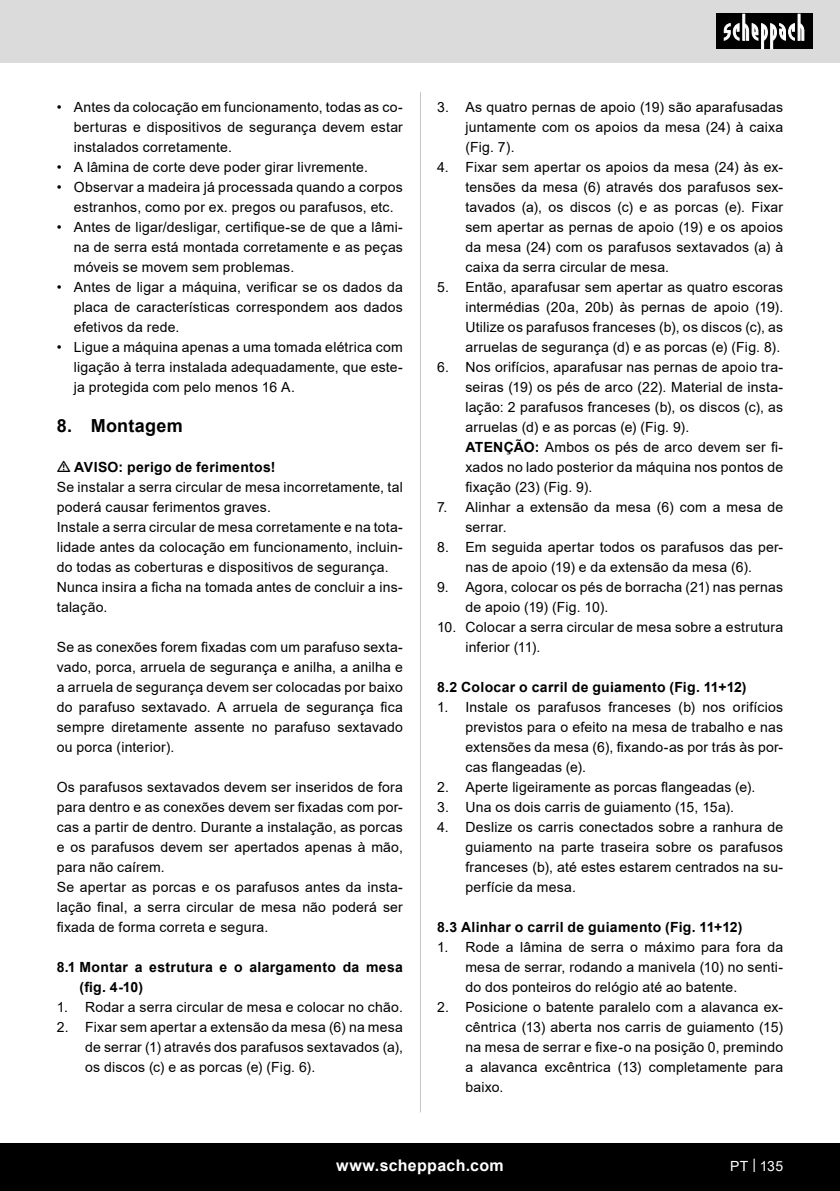
<style>
.page{position:relative;width:840px;height:1191px;background:#fff}
.page>*{position:absolute;margin:0;border:0;box-sizing:border-box;transform-origin:0 0}
.t1{font:700 18px "Arial";letter-spacing:.015em;color:#000}
.t2{font:700 16px "Arial";letter-spacing:.02em;color:#fff}
.t3{font:14px/20px "Arial";letter-spacing:.015em;color:#000;text-align:justify}
.t4{font:700 14px/20px "Arial";letter-spacing:.02em;color:#000}
.t5{font:14px "Arial";color:#fff}
.s1{font-weight:700}
</style>
<div class="page">
<div style="left:0;top:0;width:839px;height:63px;background:#dbdbdb"></div>
<div style="left:0;top:1143px;width:839px;height:48px;background:#000"></div>
<div style="left:716px;top:14px;width:96px;height:35px;background:#000"></div>
<svg style="left:723px;top:14px;width:81px;height:35px"></svg>
<hr style="left:420px;top:92px;width:1px;height:1020px;background:#c7c7c7">
<p class="t3" style="left:74px;top:97px;width:330px;text-indent:-17px">• Antes da colocação em funcionamento, todas as co&shy;berturas e dispositivos de segurança devem estar instalados corretamente.</p>
<p class="t3" style="left:57px;top:157px;width:312px">• A lâmina de corte deve poder girar livremente.</p>
<p class="t3" style="left:57px;top:177px;width:347px;text-align:center">• Observar a madeira já processada quando a corpos estranhos, como por ex. pregos ou parafusos, etc.</p>
<p class="t3" style="left:74px;top:217px;width:330px;text-indent:-17px">• Antes de ligar/desligar, certifique-se de que a lâmi&shy;na de serra está montada corretamente e as peças móveis se movem sem problemas.</p>
<p class="t3" style="left:74px;top:277px;width:330px;text-indent:-17px">• Antes de ligar a máquina, verificar se os dados da placa de características correspondem aos dados efetivos da rede.</p>
<p class="t3" style="left:74px;top:337px;width:330px;text-indent:-17px">• Ligue a máquina apenas a uma tomada elétrica com ligação à terra instalada adequadamente, que este&shy;ja protegida com pelo menos 16 A.</p>
<p class="t1" style="left:57px;top:413px;width:127px">8. Montagem</p>
<p class="t4" style="left:74px;top:457px;width:202px">AVISO: perigo de ferimentos!</p>
<p class="t3" style="left:57px;top:477px;width:347px">Se instalar a serra circular de mesa incorretamente, tal poderá causar ferimentos graves.</p>
<p class="t3" style="left:57px;top:517px;width:347px">Instale a serra circular de mesa corretamente e na tota&shy;lidade antes da colocação em funcionamento, incluin&shy;do todas as coberturas e dispositivos de segurança.</p>
<p class="t3" style="left:57px;top:577px;width:347px">Nunca insira a ficha na tomada antes de concluir a ins&shy;talação.</p>
<p class="t3" style="left:57px;top:637px;width:347px">Se as conexões forem fixadas com um parafuso sexta&shy;vado, porca, arruela de segurança e anilha, a anilha e a arruela de segurança devem ser colocadas por baixo do parafuso sextavado. A arruela de segurança fica sempre diretamente assente no parafuso sextavado ou porca (interior).</p>
<p class="t3" style="left:57px;top:777px;width:347px">Os parafusos sextavados devem ser inseridos de fora para dentro e as conexões devem ser fixadas com por&shy;cas a partir de dentro. Durante a instalação, as porcas e os parafusos devem ser apertados apenas à mão, para não caírem.</p>
<p class="t3" style="left:57px;top:877px;width:347px">Se apertar as porcas e os parafusos antes da insta&shy;lação final, a serra circular de mesa não poderá ser fixada de forma correta e segura.</p>
<p class="t4" style="left:80px;top:957px;width:324px;text-indent:-23px">8.1 Montar a estrutura e o alargamento da mesa (fig. 4-10)</p>
<p class="t3" style="left:57px;top:997px;width:347px">1. Rodar a serra circular de mesa e colocar no chão.</p>
<p class="t3" style="left:85px;top:1017px;width:319px;text-indent:-28px">2. Fixar sem apertar a extensão da mesa (6) na mesa de serrar (1) através dos parafusos sextavados (a), os discos (c) e as porcas (e) (Fig. 6).</p>
<p class="t3" style="left:465px;top:97px;width:319px;text-indent:-28px">3. As quatro pernas de apoio (19) são aparafusadas juntamente com os apoios da mesa (24) à caixa (Fig. 7).</p>
<p class="t3" style="left:465px;top:157px;width:319px;text-indent:-28px">4. Fixar sem apertar os apoios da mesa (24) às ex&shy;tensões da mesa (6) através dos parafusos sex&shy;tavados (a), os discos (c) e as porcas (e). Fixar sem apertar as pernas de apoio (19) e os apoios da mesa (24) com os parafusos sextavados (a) à caixa da serra circular de mesa.</p>
<p class="t3" style="left:465px;top:277px;width:319px;text-indent:-28px">5. Então, aparafusar sem apertar as quatro escoras intermédias (20a, 20b) às pernas de apoio (19).<br>Utilize os parafusos franceses (b), os discos (c), as arruelas de segurança (d) e as porcas (e) (Fig. 8).</p>
<p class="t3" style="left:465px;top:357px;width:319px;text-indent:-28px">6. Nos orifícios, aparafusar nas pernas de apoio tra&shy;seiras (19) os pés de arco (22). Material de insta&shy;lação: 2 parafusos franceses (b), os discos (c), as arruelas (d) e as porcas (e) (Fig. 9).</p>
<p class="t3" style="left:465px;top:437px;width:319px"><span class="s1">ATENÇÃO:</span> Ambos os pés de arco devem ser fi&shy;xados no lado posterior da máquina nos pontos de fixação (23) (Fig. 9).</p>
<p class="t3" style="left:465px;top:497px;width:319px;text-indent:-28px">7. Alinhar a extensão da mesa (6) com a mesa de serrar.</p>
<p class="t3" style="left:437px;top:537px;width:347px;text-align:center">8. Em seguida apertar todos os parafusos das per&shy;nas de apoio (19) e da extensão da mesa (6).</p>
<p class="t3" style="left:465px;top:577px;width:319px;text-indent:-28px">9. Agora, colocar os pés de borracha (21) nas pernas de apoio (19) (Fig. 10).</p>
<p class="t3" style="left:465px;top:617px;width:319px;text-indent:-28px">10. Colocar a serra circular de mesa sobre a estrutura inferior (11).</p>
<p class="t4" style="left:437px;top:677px;width:311px">8.2 Colocar o carril de guiamento (Fig. 11+12)</p>
<p class="t3" style="left:465px;top:697px;width:319px;text-indent:-28px">1. Instale os parafusos franceses (b) nos orifícios previstos para o efeito na mesa de trabalho e nas extensões da mesa (6), fixando-as por trás às por&shy;cas flangeadas (e).</p>
<p class="t3" style="left:437px;top:777px;width:320px">2. Aperte ligeiramente as porcas flangeadas (e).</p>
<p class="t3" style="left:437px;top:797px;width:298px">3. Una os dois carris de guiamento (15, 15a).</p>
<p class="t3" style="left:465px;top:817px;width:319px;text-indent:-28px">4. Deslize os carris conectados sobre a ranhura de guiamento na parte traseira sobre os parafusos franceses (b), até estes estarem centrados na su&shy;perfície da mesa.</p>
<p class="t4" style="left:437px;top:917px;width:307px">8.3 Alinhar o carril de guiamento (Fig. 11+12)</p>
<p class="t3" style="left:465px;top:937px;width:319px;text-indent:-28px">1. Rode a lâmina de serra o máximo para fora da mesa de serrar, rodando a manivela (10) no senti&shy;do dos ponteiros do relógio até ao batente.</p>
<p class="t3" style="left:465px;top:997px;width:319px;text-indent:-28px">2. Posicione o batente paralelo com a alavanca ex&shy;cêntrica (13) aberta nos carris de guiamento (15) na mesa de serrar e fixe-o na posição 0, premindo a alavanca excêntrica (13) completamente para baixo.</p>
<p class="t2" style="left:336px;top:1154px;width:169px">www.scheppach.com</p>
<p class="t5" style="left:729px;top:1156px;width:54px">PT | 135</p>
</div>
